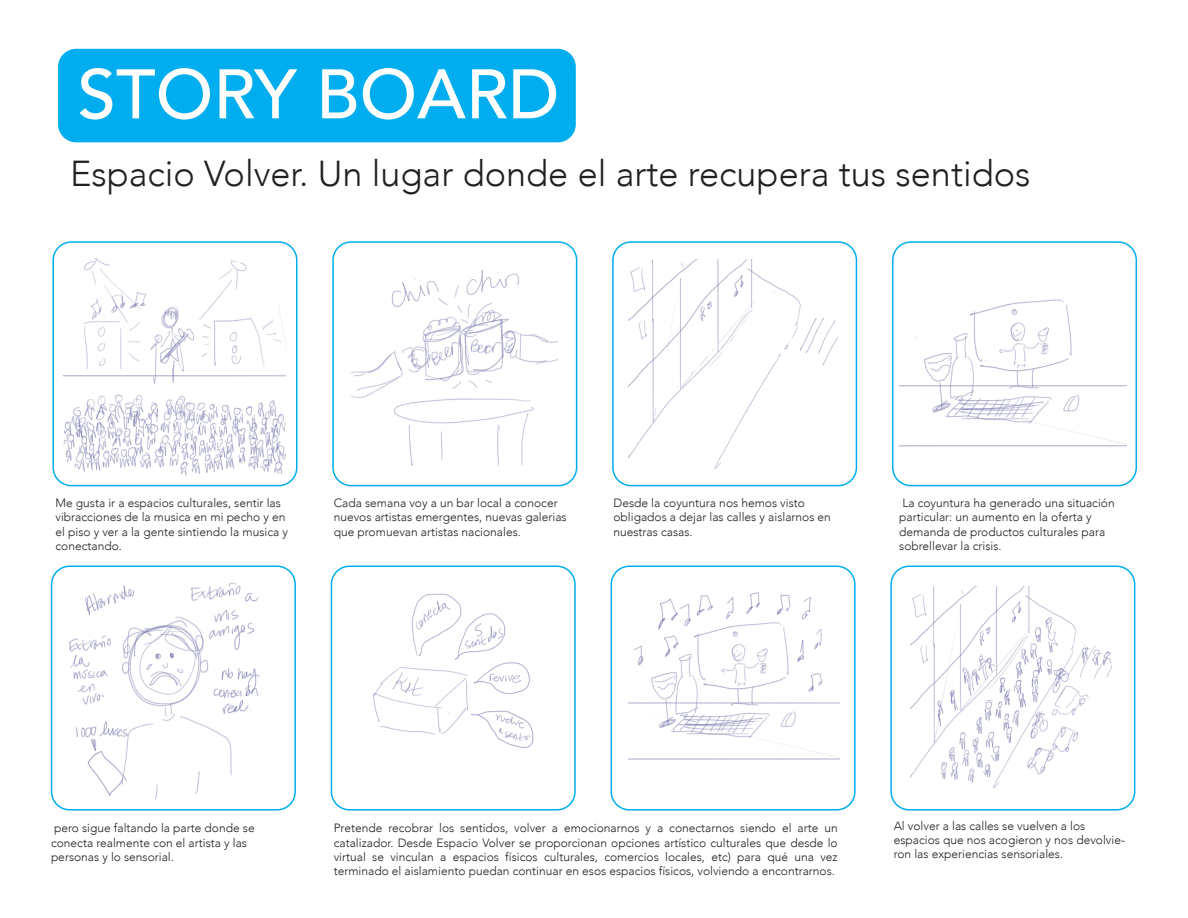
<style>
.page{position:relative;width:1188px;height:918px;background:#fff}
.page>*{position:absolute;margin:0;border:0;box-sizing:border-box;transform-origin:0 0}
.t1{font:500 69.15px "Avenir";color:#fff}
.t2{font:300 36px "Avenir";color:#231f20}
.t3{font:300 12px/14.4px "Avenir";color:#231f20}
</style>
<div class="page">
<div style="left:58px;top:49px;width:518px;height:93px;background:#00aeef;border-radius:18px"></div>
<div style="left:52px;top:241px;width:246px;height:245px;border:2px solid #00aeef;border-radius:18px"></div>
<div style="left:332px;top:241px;width:245px;height:245px;border:2px solid #00aeef;border-radius:18px"></div>
<div style="left:612px;top:241px;width:245px;height:245px;border:2px solid #00aeef;border-radius:18px"></div>
<div style="left:892px;top:241px;width:245px;height:245px;border:2px solid #00aeef;border-radius:18px"></div>
<div style="left:51px;top:566px;width:245px;height:245px;border:2px solid #00aeef;border-radius:18px"></div>
<div style="left:331px;top:566px;width:245px;height:245px;border:2px solid #00aeef;border-radius:18px"></div>
<div style="left:611px;top:566px;width:245px;height:245px;border:2px solid #00aeef;border-radius:18px"></div>
<div style="left:890px;top:566px;width:245px;height:245px;border:2px solid #00aeef;border-radius:18px"></div>
<img style="left:64px;top:257px;width:222px;height:219px">
<img style="left:350px;top:270px;width:208px;height:196px">
<img style="left:910px;top:586px;width:201px;height:201px">
<img style="left:628px;top:259px;width:209px;height:209px">
<img style="left:900px;top:299px;width:226px;height:148px">
<img style="left:629px;top:592px;width:210px;height:168px">
<img style="left:373px;top:593px;width:161px;height:155px">
<img style="left:69px;top:582px;width:191px;height:217px">
<h1 class="t1" style="left:77px;top:34px;width:483px">STORY BOARD</h1>
<h2 class="t2" style="left:70px;top:152px;width:962px">Espacio Volver. Un lugar donde el arte recupera tus sentidos</h2>
<p class="t3" style="left:56px;top:496px;width:234px">Me gusta ir a espacios culturales, sentir las vibracciones de la musica en mi pecho y en el piso y ver a la gente sintiendo la musica y conectando.</p>
<p class="t3" style="left:334px;top:496px;width:235px">Cada semana voy a un bar local a conocer nuevos artistas emergentes, nuevas galerias que promuevan artistas nacionales.</p>
<p class="t3" style="left:613px;top:496px;width:219px">Desde la coyuntura nos hemos visto obligados a dejar las calles y aislarnos en nuestras casas.</p>
<p class="t3" style="left:899px;top:496px;width:217px">La coyuntura ha generado una situación particular: un aumento en la oferta y demanda de productos culturales para sobrellevar la crisis.</p>
<p class="t3" style="left:51px;top:821px;width:205px">pero sigue faltando la parte donde se conecta realmente con el artista y las personas y lo sensorial.</p>
<p class="t3" style="left:334px;top:821px;width:505px;text-align:justify">Pretende recobrar los sentidos, volver a emocionarnos y a conectarnos siendo el arte un catalizador. Desde Espacio Volver se proporcionan opciones artístico culturales que desde lo virtual se vinculan a espacios físicos culturales, comercios locales, etc) para qué una vez terminado el aislamiento puedan continuar en esos espacios físicos, volviendo a encontrarnos.</p>
<p class="t3" style="left:894px;top:818px;width:233px">Al volver a las calles se vuelven a los espacios que nos acogieron y nos devolvie&shy;ron las experiencias sensoriales.</p>
</div>
